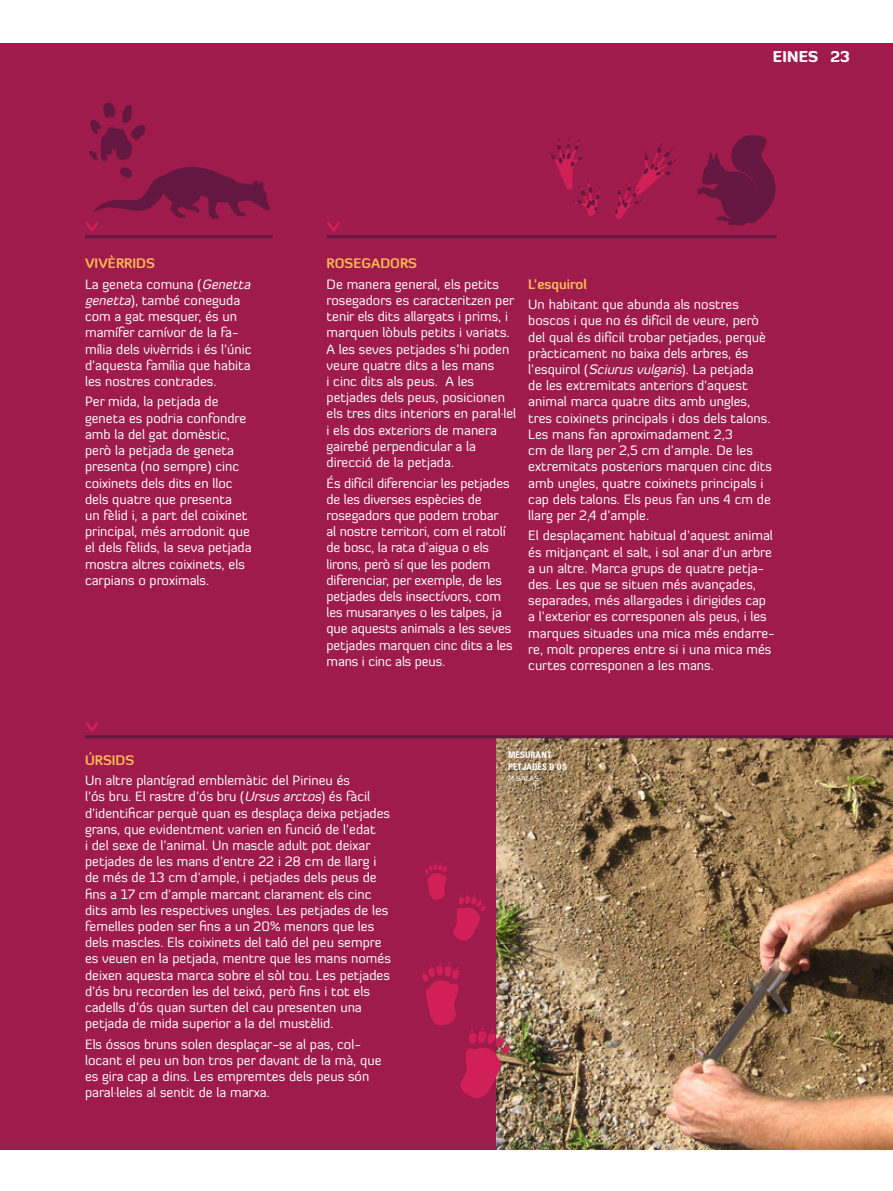
<style>
.page{position:relative;width:893px;height:1191px;background:#fff}
.page>*{position:absolute;margin:0;border:0;box-sizing:border-box;transform-origin:0 0}
.t1{font:900 15px "Diavlo";letter-spacing:.01em;color:#fff}
.t2{font:13.5px/16.2px "Diavlo";color:#fff}
.t3{font:700 condensed 9px/12px "Univers";color:#fff}
.t4{font:7.5px "Diavlo";color:#fff}
.s1{font-weight:700;color:#fdba56}
.s2{font-style:italic}
</style>
<div class="page">
<div style="left:0;top:43px;width:893px;height:1106px;background:#9e1b4b"></div>
<img style="left:496px;top:738px;width:397px;height:411px">
<hr style="left:85px;top:235px;width:188px;height:3px;background:#641740">
<hr style="left:327px;top:235px;width:450px;height:3px;background:#641740">
<svg style="left:85px;top:722px;width:14px;height:10px"></svg>
<svg style="left:327px;top:222px;width:13px;height:10px"></svg>
<hr style="left:85px;top:735px;width:808px;height:3px;background:#641740">
<svg style="left:697px;top:135px;width:79px;height:91px"></svg>
<img style="left:89px;top:102px;width:57px;height:60px">
<svg style="left:85px;top:166px;width:185px;height:65px"></svg>
<svg style="left:615px;top:143px;width:62px;height:76px"></svg>
<svg style="left:549px;top:136px;width:51px;height:80px"></svg>
<svg style="left:422px;top:961px;width:89px;height:143px"></svg>
<svg style="left:425px;top:862px;width:61px;height:79px"></svg>
<p class="t1" style="left:773px;top:47px;width:79px">EINES 23</p>
<p class="t2" style="left:85px;top:253px;width:170px;line-height:20.4px"><span class="s1">VIVÈRRIDS<br></span>La geneta comuna (<span class="s2">Genetta</span></p>
<p class="t2" style="left:85px;top:292px;width:168px"><span class="s2">genetta</span>), també coneguda com a gat mesquer, és un mamífer carnívor de la fa&shy;mília dels vivèrrids i és l’únic d’aquesta família que habita les nostres contrades.</p>
<p class="t2" style="left:85px;top:393px;width:168px">Per mida, la petjada de geneta es podria confondre amb la del gat domèstic, però la petjada de geneta presenta (no sempre) cinc coixinets dels dits en lloc dels quatre que presenta<br>un fèlid i, a part del coixinet principal, més arrodonit que el dels fèlids, la seva petjada mostra altres coixinets, els carpians o proximals.</p>
<p class="t2" style="left:327px;top:253px;width:174px;line-height:20.4px"><span class="s1">ROSEGADORS<br></span>De manera general, els petits</p>
<p class="t2" style="left:327px;top:292px;width:191px">rosegadors es caracteritzen per tenir els dits allargats i prims, i marquen lòbuls petits i variats.<br>A les seves petjades s’hi poden veure quatre dits a les mans<br>i cinc dits als peus. A les petjades dels peus, posicionen els tres dits interiors en paral·lel i els dos exteriors de manera gairebé perpendicular a la direcció de la petjada.</p>
<p class="t2" style="left:327px;top:474px;width:188px">És difícil diferenciar les petjades de les diverses espècies de rosegadors que podem trobar<br>al nostre territori, com el ratolí de bosc, la rata d’aigua o els lirons, però sí que les podem diferenciar, per exemple, de les petjades dels insectívors, com les musaranyes o les talpes, ja que aquests animals a les seves petjades marquen cinc dits a les mans i cinc als peus.</p>
<p class="t2" style="left:528px;top:274px;width:212px;line-height:20.4px"><span class="s1">L’ESQUIROL<br></span>Un habitant que abunda als nostres</p>
<p class="t2" style="left:528px;top:312px;width:245px">boscos i que no és difícil de veure, però del qual és difícil trobar petjades, perquè pràcticament no baixa dels arbres, és l’esquirol (<span class="s2">Sciurusvulgaris</span>). La petjada<br>de les extremitats anteriors d’aquest animal marca quatre dits amb ungles, tres coixinets principals i dos dels talons.<br>Les mans fan aproximadament 2,3<br>cm de llarg per 2,5 cm d’ample. De les extremitats posteriors marquen cinc dits amb ungles, quatre coixinets principals i cap dels talons. Els peus fan uns 4 cm de llarg per 2,4 d’ample.</p>
<p class="t2" style="left:528px;top:527px;width:248px">El desplaçament habitual d’aquest animal és mitjançant el salt, i sol anar d’un arbre a un altre. Marca grups de quatre petja&shy;des. Les que se situen més avançades, separades, més allargades i dirigides cap a l’exterior es corresponen als peus, i les marques situades una mica més endarre&shy;re, molt properes entre si i una mica més curtes corresponen a les mans.</p>
<p class="t2" style="left:85px;top:749px;width:267px;line-height:20.4px"><span class="s1">ÚRSIDS<br></span>Un altre plantígrad emblemàtic del Pirineu és</p>
<p class="t2" style="left:85px;top:788px;width:307px">l’ós bru. El rastre d’ós bru (<span class="s2">Ursusarctos</span>) és fàcil d’identificar perquè quan es desplaça deixa petjades grans, que evidentment varien en funció de l’edat<br>i del sexe de l’animal. Un mascle adult pot deixar petjades de les mans d’entre 22 i 28 cm de llarg i de més de 13 cm d’ample, i petjades dels peus de fins a 17 cm d’ample marcant clarament els cinc dits amb les respectives ungles. Les petjades de les femelles poden ser fins a un 20% menors que les dels mascles. Els coixinets del taló del peu sempre es veuen en la petjada, mentre que les mans només deixen aquesta marca sobre el sòl tou. Les petjades d’ós bru recorden les del teixó, però fins i tot els cadells d’ós quan surten del cau presenten una petjada de mida superior a la del mustèlid.</p>
<p class="t2" style="left:85px;top:1035px;width:298px">Els óssos bruns solen desplaçar-se al pas, col· locant el peu un bon tros per davant de la mà, que es gira cap a dins. Les empremtes dels peus són paral·leles al sentit de la marxa.</p>
<p class="t3" style="left:508px;top:749px;width:61px">MESURANT<br>PETJADES D’ÓS</p>
<p class="t4" style="left:508px;top:773px;width:27px">M Salas</p>
</div>
